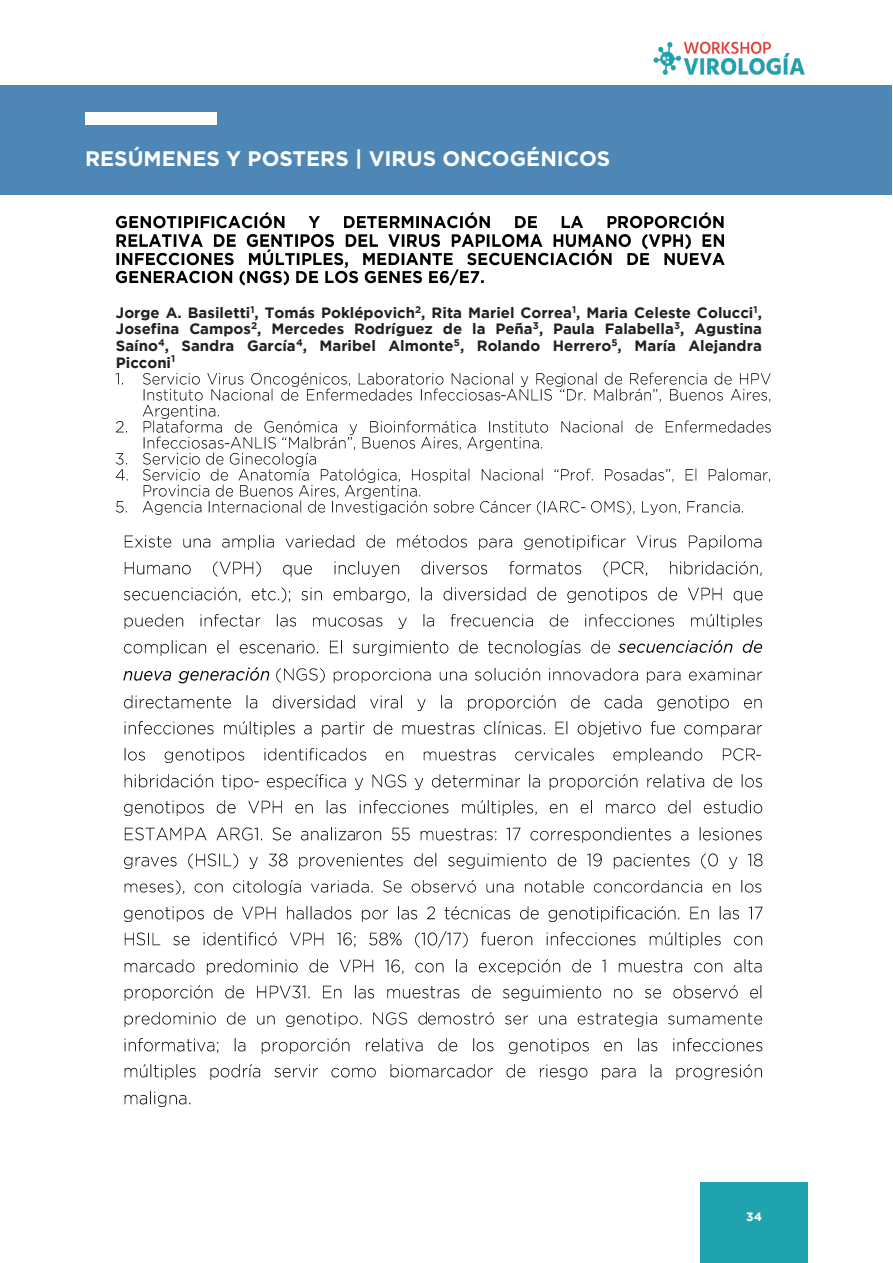
<style>
.page{position:relative;width:893px;height:1263px;background:#fff}
.page>*{position:absolute;margin:0;border:0;box-sizing:border-box;transform-origin:0 0}
.t1{font:700 21px "Gotham";color:#fff}
.t2{font:700 15px/16.6px "Gotham";color:#231f20;text-align:justify}
.t3{font:700 12px "Gotham";color:#fff}
</style>
<div class="page">
<img style="left:653px;top:41px;width:152px;height:34px">
<div style="left:700px;top:1183px;width:108px;height:80px;background:#1fa4af"></div>
<div style="left:1px;top:86px;width:891px;height:109px;background:#4e87b6"></div>
<div style="left:86px;top:112px;width:131px;height:12px;background:#fff"></div>
<img style="left:116px;top:213px;width:609px;height:54px">
<img style="left:116px;top:267px;width:368px;height:19px">
<img style="left:116px;top:373px;width:7px;height:12px">
<img style="left:143px;top:372px;width:420px;height:14px">
<img style="left:564px;top:372px;width:207px;height:13px">
<img style="left:143px;top:386px;width:628px;height:16px">
<img style="left:500px;top:386px;width:13px;height:16px">
<img style="left:143px;top:404px;width:76px;height:14px">
<img style="left:116px;top:420px;width:11px;height:13px">
<img style="left:143px;top:418px;width:628px;height:16px">
<img style="left:143px;top:436px;width:81px;height:13px">
<img style="left:230px;top:434px;width:313px;height:16px">
<img style="left:116px;top:453px;width:12px;height:28px">
<img style="left:143px;top:452px;width:49px;height:13px">
<img style="left:192px;top:452px;width:124px;height:14px">
<img style="left:143px;top:466px;width:628px;height:16px">
<img style="left:143px;top:482px;width:278px;height:16px">
<img style="left:116px;top:501px;width:11px;height:12px">
<img style="left:143px;top:498px;width:437px;height:16px">
<img style="left:581px;top:500px;width:163px;height:14px">
<img style="left:124px;top:535px;width:381px;height:15px">
<img style="left:505px;top:535px;width:257px;height:15px">
<img style="left:124px;top:561px;width:638px;height:15px">
<img style="left:124px;top:587px;width:639px;height:15px">
<img style="left:124px;top:614px;width:638px;height:15px">
<img style="left:124px;top:640px;width:178px;height:15px">
<img style="left:302px;top:640px;width:317px;height:15px">
<img style="left:619px;top:640px;width:144px;height:13px">
<img style="left:124px;top:667px;width:146px;height:16px">
<img style="left:276px;top:668px;width:487px;height:15px">
<img style="left:124px;top:695px;width:638px;height:15px">
<img style="left:124px;top:721px;width:488px;height:15px">
<img style="left:612px;top:721px;width:150px;height:15px">
<img style="left:124px;top:748px;width:632px;height:15px">
<img style="left:124px;top:774px;width:129px;height:15px">
<img style="left:254px;top:774px;width:509px;height:15px">
<img style="left:124px;top:800px;width:639px;height:15px">
<img style="left:124px;top:827px;width:231px;height:14px">
<img style="left:356px;top:827px;width:406px;height:15px">
<img style="left:124px;top:853px;width:639px;height:15px">
<img style="left:124px;top:880px;width:638px;height:15px">
<img style="left:124px;top:906px;width:532px;height:15px">
<img style="left:656px;top:906px;width:107px;height:14px">
<img style="left:124px;top:931px;width:639px;height:16px">
<img style="left:124px;top:959px;width:638px;height:15px">
<img style="left:124px;top:985px;width:638px;height:15px">
<img style="left:124px;top:1012px;width:303px;height:15px">
<img style="left:428px;top:1012px;width:335px;height:15px">
<img style="left:124px;top:1038px;width:639px;height:15px">
<img style="left:124px;top:1064px;width:638px;height:15px">
<img style="left:124px;top:1091px;width:67px;height:15px">
<h1 class="t1" style="left:85px;top:146px;width:527px">RESÚMENES Y POSTERS | VIRUS ONCOGÉNICOS</h1>
<p class="t2" style="left:116px;top:304px;width:648px">Jorge A. Basiletti<sup>1</sup>, Tomás Poklépovich<sup>2</sup>, Rita Mariel Correa<sup>1</sup>, Maria Celeste Colucci<sup>1</sup>, Josefina Campos<sup>2</sup>, Mercedes Rodríguez de la Peña<sup>3</sup>, Paula Falabella<sup>3</sup>, Agustina Saíno<sup>4</sup>, Sandra García<sup>4</sup>, Maribel Almonte<sup>5</sup>, Rolando Herrero<sup>5</sup>, María Alejandra Picconi<sup>1</sup></p>
<p class="t3" style="left:746px;top:1209px;width:17px">34</p>
</div>
